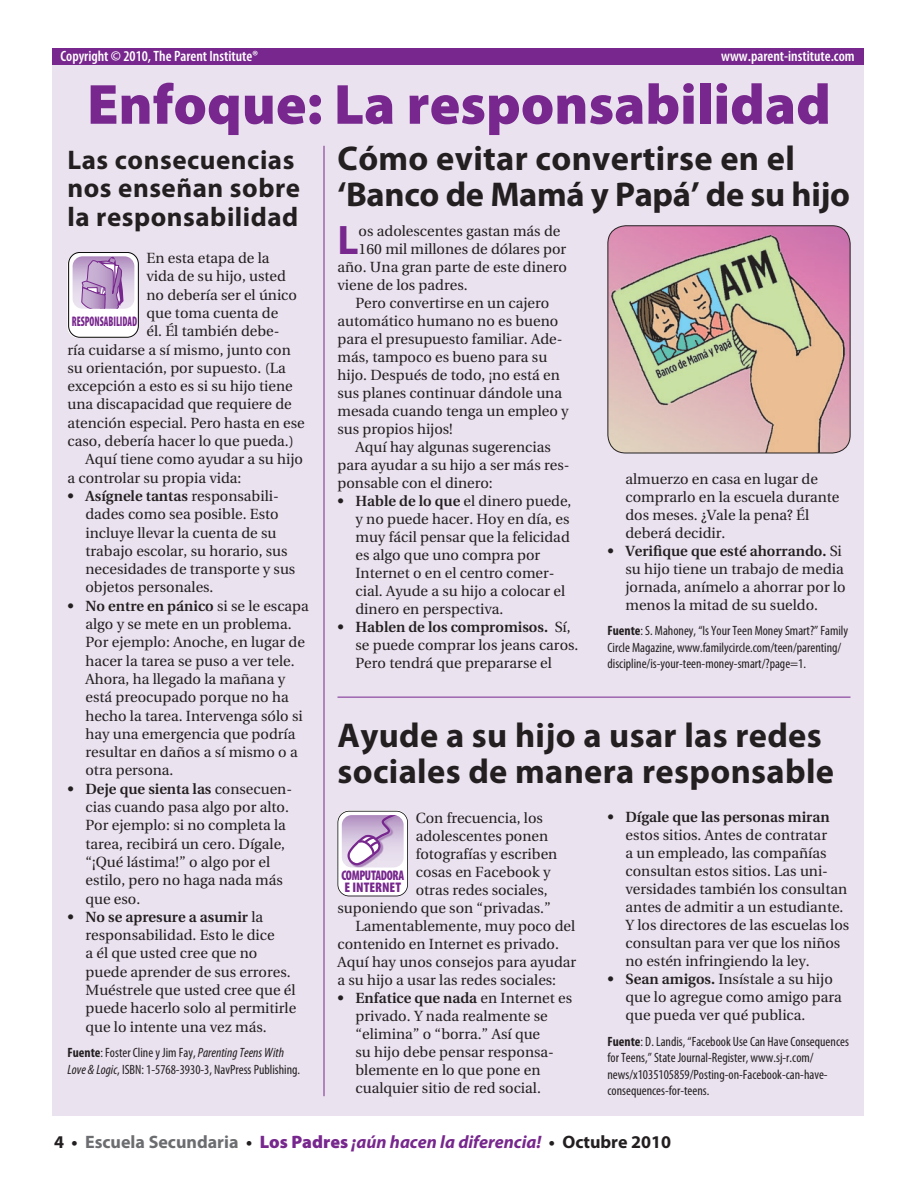
<style>
.page{position:relative;width:918px;height:1188px;background:#fff}
.page>*{position:absolute;margin:0;border:0;box-sizing:border-box;transform-origin:0 0}
.t1{font:900 57px "Myriad Pro";color:#77278d}
.Drop_Cap{font:700 41.4px "Myriad Pro";color:#77278d}
._01_Headline{font:700 34.5px/36px "Myriad Pro";letter-spacing:.01em;color:#231f20}
._08_Small_Headline{font:700 27px/28.5px "Myriad Pro";letter-spacing:.02em;color:#231f20}
.t2{font:italic 700 18px "Myriad Pro";color:#77278d}
.t3{font:600 condensed 15px "Myriad Pro";color:#fff}
._04_Bullet_text{font:14.7px/18px "Utopia";color:#231f20}
._03_Body_text{font:14.7px/18px "Utopia";color:#231f20}
.Drop_Cap-2{font:14.7px "Utopia";color:#231f20}
.t4{font:900 condensed 13.95px/12px "Myriad Pro";letter-spacing:-.025em;color:#77278d;scale:.88 1}
.t5{font:900 condensed 13.95px "Myriad Pro";color:#77278d;scale:.71 1}
._06_Source{font:condensed 13.5px/16.5px "Myriad Pro";color:#231f20}
.s1{font-weight:600}
.s2{font-weight:700}
.s3{font-style:italic}
.s4{font-style:normal;color:#231f20}
.s5{font-style:normal;color:#6c6d70}
.s6{font-weight:900;font-style:normal}
</style>
<div class="page">
<div style="left:53px;top:64px;width:811px;height:1052px;background:#eae2ef"></div>
<hr style="left:338px;top:697px;width:512px;height:1px;background:#77278d">
<div style="left:53px;top:49px;width:811px;height:16px;background:#77278d"></div>
<hr style="left:324px;top:146px;width:1px;height:950px;background:#77278d">
<div style="left:68px;top:252px;width:71px;height:86px;border:1px solid #050504;border-radius:11px"></div>
<svg style="left:68px;top:253px;width:70px;height:84px;background:#d5c4dc"></svg>
<svg style="left:338px;top:811px;width:70px;height:85px"></svg>
<img style="left:608px;top:226px;width:242px;height:227px">
<div style="left:608px;top:225px;width:242px;height:228px;border:1px solid #231f20;border-radius:18px"></div>
<p class="t3" style="left:60px;top:46px;width:199px">Copyright © 2010, The Parent Institute®</p>
<p class="t3" style="left:721px;top:46px;width:135px">www.parent-institute.com</p>
<p class="t1" style="left:87px;top:66px;width:745px">Enfoque: La responsabilidad</p>
<p class="_08_Small_Headline" style="left:68px;top:145px;width:234px">Las consecuencias nos enseñan sobre la responsabilidad</p>
<p class="_01_Headline" style="left:338px;top:139px;width:514px">Cómo evitar convertirse en el ‘Banco de Mamá y Papá’ de su hijo</p>
<p class="Drop_Cap" style="left:338px;top:213px;width:23px">L</p>
<p class="Drop_Cap-2" style="left:359px;top:223px;width:203px">os adolescentes gastan más de</p>
<p class="Drop_Cap-2" style="left:359px;top:241px;width:209px">160 mil millones de dólares por</p>
<p class="Drop_Cap-2" style="left:338px;top:259px;width:231px">año. Una gran parte de este dinero</p>
<p class="Drop_Cap-2" style="left:338px;top:277px;width:132px">viene de los padres.</p>
<p class="_03_Body_text" style="left:338px;top:294px;width:233px;text-indent:18px">Pero convertirse en un cajero automático humano no es bueno para el presupuesto familiar. Ade&shy;más, tampoco es bueno para su hijo. Después de todo, ¡no está en sus planes continuar dándole una mesada cuando tenga un empleo y sus propios hijos!</p>
<p class="_03_Body_text" style="left:338px;top:438px;width:234px;text-indent:18px">Aquí hay algunas sugerencias para ayudar a su hijo a ser más res&shy;ponsable con el dinero:</p>
<p class="_04_Bullet_text" style="left:356px;top:492px;width:217px;text-indent:-18px"><span class="s1">• Hable de lo que</span> el dinero puede, y no puede hacer. Hoy en día, es muy fácil pensar que la felicidad es algo que uno compra por<br>Internet o en el centro comer&shy;cial. Ayude a su hijo a colocar el dinero en perspectiva.</p>
<p class="_04_Bullet_text" style="left:356px;top:618px;width:224px;text-indent:-18px"><span class="s1">• Hablen de los compromisos.</span> Sí, se puede comprar los jeans caros.<br>Pero tendrá que prepararse el</p>
<p class="_03_Body_text" style="left:147px;top:249px;width:125px">En esta etapa de la</p>
<p class="_03_Body_text" style="left:147px;top:268px;width:141px">vida de su hijo, usted</p>
<p class="_03_Body_text" style="left:147px;top:286px;width:152px">no debería ser el único</p>
<p class="_03_Body_text" style="left:147px;top:304px;width:133px">que toma cuenta de</p>
<p class="_03_Body_text" style="left:147px;top:323px;width:134px">él. Él también debe-</p>
<p class="_03_Body_text" style="left:68px;top:341px;width:225px">ría cuidarse a sí mismo, junto con</p>
<p class="_03_Body_text" style="left:68px;top:359px;width:220px">su orientación, por supuesto. (La</p>
<p class="_03_Body_text" style="left:68px;top:377px;width:227px">excepción a esto es si su hijo tiene</p>
<p class="_03_Body_text" style="left:68px;top:396px;width:226px">una discapacidad que requiere de</p>
<p class="_03_Body_text" style="left:68px;top:414px;width:239px">atención especial. Pero hasta en ese</p>
<p class="_03_Body_text" style="left:68px;top:432px;width:228px">caso, debería hacer lo que pueda.)</p>
<p class="_03_Body_text" style="left:68px;top:450px;width:237px;text-indent:18px">Aquí tiene como ayudar a su hijo a controlar su propia vida:</p>
<p class="_04_Bullet_text" style="left:86px;top:487px;width:211px;text-indent:-18px"><span class="s1">• Asígnele tantas</span> responsabili&shy;dades como sea posible. Esto incluye llevar la cuenta de su trabajo escolar, su horario, sus necesidades de transporte y sus objetos personales.</p>
<p class="_04_Bullet_text" style="left:86px;top:597px;width:225px;text-indent:-18px"><span class="s1">• No entre en pánico</span> si se le escapa algo y se mete en un problema.<br>Por ejemplo: Anoche, en lugar de hacer la tarea se puso a ver tele.<br>Ahora, ha llegado la mañana y está preocupado porque no ha hecho la tarea. Intervenga sólo si hay una emergencia que podría resultar en daños a sí mismo o a otra persona.</p>
<p class="_04_Bullet_text" style="left:86px;top:780px;width:208px;text-indent:-18px"><span class="s1">• Deje que sienta las</span> consecuen&shy;cias cuando pasa algo por alto.<br>Por ejemplo: si no completa la tarea, recibirá un cero. Dígale, “¡Qué lástima!” o algo por el estilo, pero no haga nada más que eso.</p>
<p class="_04_Bullet_text" style="left:86px;top:908px;width:212px;text-indent:-18px"><span class="s1">• No se apresure a asumir</span> la responsabilidad. Esto le dice<br>a él que usted cree que no puede aprender de sus errores.<br>Muéstrele que usted cree que él puede hacerlo solo al permitirle que lo intente una vez más.</p>
<p class="_06_Source" style="left:68px;top:1044px;width:234px"><span class="s2">Fuente</span>: Foster Cline y Jim Fay, <span class="s3">Parenting Teens With<br>Love &amp; Logic</span>, ISBN: 1-5768-3930-3, NavPress Publishing.</p>
<p class="t5" style="left:72px;top:313px;width:94px">RESPONSABILIDAD</p>
<p class="_04_Bullet_text" style="left:626px;top:470px;width:215px">almuerzo en casa en lugar de comprarlo en la escuela durante dos meses. ¿Vale la pena? Él deberá decidir.</p>
<p class="_04_Bullet_text" style="left:626px;top:542px;width:222px;text-indent:-18px"><span class="s1">• Verifique que esté ahorrando.</span> Si su hijo tiene un trabajo de media jornada, anímelo a ahorrar por lo menos la mitad de su sueldo.</p>
<p class="_06_Source" style="left:608px;top:622px;width:242px"><span class="s2">Fuente</span>: S. Mahoney, “Is Your Teen Money Smart?” Family<br>Circle Magazine, www.familycircle.com/teen/parenting/ discipline/is-your-teen-money-smart/?page=1.</p>
<p class="_01_Headline" style="left:338px;top:717px;width:498px">Ayude a su hijo a usar las redes sociales de manera responsable</p>
<p class="_03_Body_text" style="left:416px;top:809px;width:129px">Con frecuencia, los</p>
<p class="_03_Body_text" style="left:416px;top:827px;width:134px">adolescentes ponen</p>
<p class="_03_Body_text" style="left:416px;top:845px;width:143px">fotografías y escriben</p>
<p class="_03_Body_text" style="left:416px;top:863px;width:136px">cosas en Facebook y</p>
<p class="_03_Body_text" style="left:416px;top:881px;width:134px">otras redes sociales,</p>
<p class="_03_Body_text" style="left:338px;top:899px;width:215px">suponiendo que son “privadas.”</p>
<p class="_03_Body_text" style="left:338px;top:917px;width:240px;text-indent:18px">Lamentablemente, muy poco del contenido en Internet es privado.<br>Aquí hay unos consejos para ayudar a su hijo a usar las redes sociales:</p>
<p class="_04_Bullet_text" style="left:356px;top:989px;width:218px;text-indent:-18px"><span class="s1">• Enfatice que nada</span> en Internet es privado. Y nada realmente se “elimina” o “borra.” Así que<br>su hijo debe pensar responsa&shy;blemente en lo que pone en cualquier sitio de red social.</p>
<p class="_04_Bullet_text" style="left:626px;top:808px;width:225px;text-indent:-18px"><span class="s1">• Dígale que las personas miran </span>estos sitios. Antes de contratar<br>a un empleado, las compañías consultan estos sitios. Las uni&shy;versidades también los consultan antes de admitir a un estudiante.<br>Y los directores de las escuelas los consultan para ver que los niños no estén infringiendo la ley.</p>
<p class="_04_Bullet_text" style="left:626px;top:970px;width:218px;text-indent:-18px"><span class="s1">• Sean amigos.</span> Insístale a su hijo que lo agregue como amigo para que pueda ver qué publica.</p>
<p class="_06_Source" style="left:608px;top:1033px;width:243px"><span class="s2">Fuente</span>: D. Landis, “Facebook Use Can Have Consequences for Teens,” State Journal-Register, www.sj-r.com/ news/x1035105859/Posting-on-Facebook-can-have&shy;consequences-for-teens.</p>
<p class="t2" style="left:54px;top:1130px;width:619px"><span class="s4">4 •</span> <span class="s5">Escuela Secundaria</span> <span class="s4">•</span> <span class="s6">Los Padres</span> ¡aún hacen la diferencia! <span class="s4">• Octubre 2010</span></p>
<p class="t4" style="left:341px;top:869px;width:73px">COMPUTADORA<br>E INTERNET</p>
</div>
